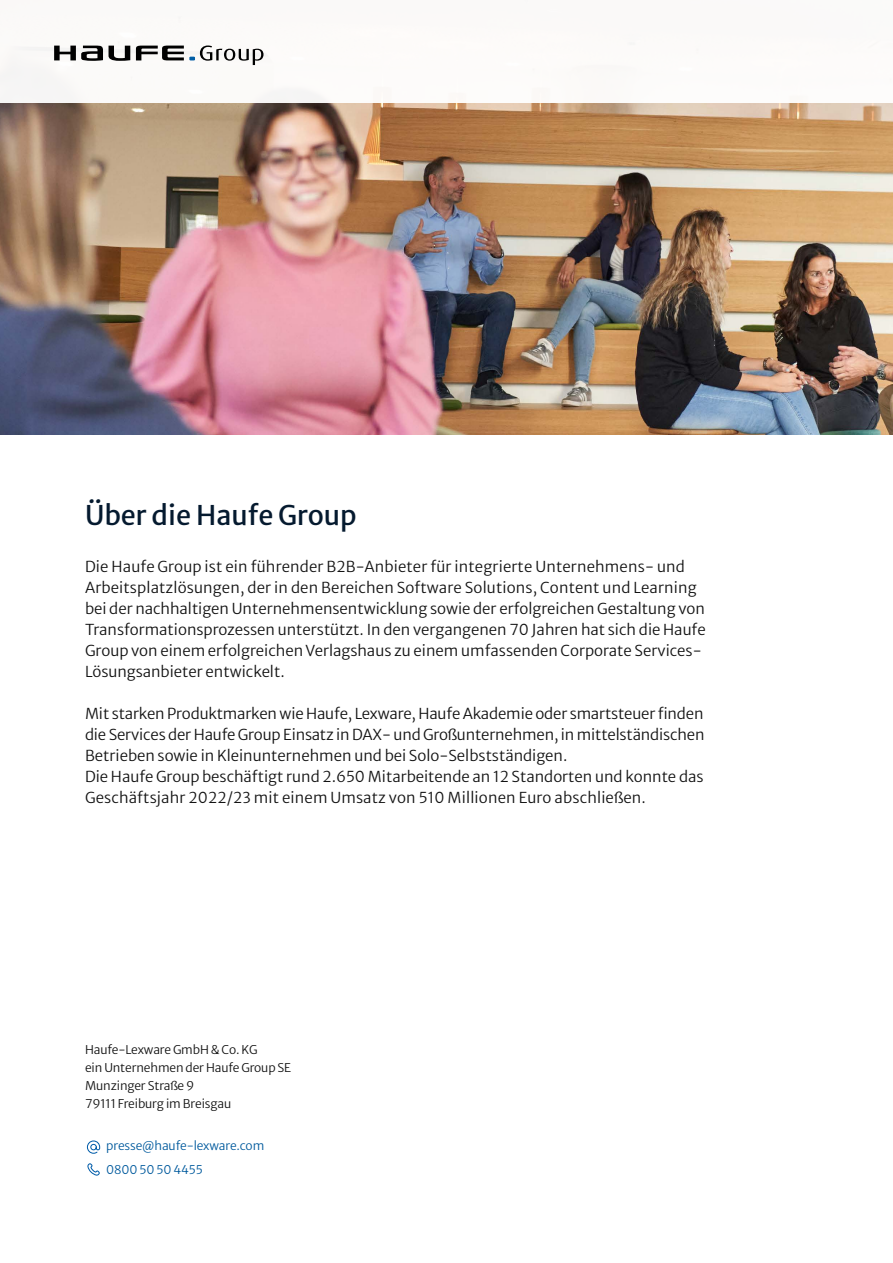
<style>
.page{position:relative;width:893px;height:1263px;background:#fff}
.page>*{position:absolute;margin:0;border:0;box-sizing:border-box;transform-origin:0 0}
.t1{font:27px "Merriweather Sans";color:#051a2f}
.t2{font:300 15px/21px "Merriweather Sans";color:#121212}
.t3{font:300 12px/18px "Merriweather Sans";letter-spacing:-.01em;color:#121212}
.t4{font:300 12px/24px "Merriweather Sans";letter-spacing:-.01em;color:#005a9d}
</style>
<div class="page">
<img style="left:0;top:102px;width:893px;height:333px">
<svg style="left:109px;top:46px;width:21px;height:15px"></svg>
<svg style="left:54px;top:46px;width:49px;height:15px"></svg>
<svg style="left:136px;top:45px;width:127px;height:20px"></svg>
<svg style="left:86px;top:1140px;width:15px;height:14px"></svg>
<svg style="left:87px;top:1163px;width:13px;height:13px"></svg>
<h1 class="t1" style="left:85px;top:492px;width:273px">Über die Haufe Group</h1>
<p class="t2" style="left:85px;top:554px;width:622px">Die Haufe Group ist ein führender B2B-Anbieter für integrierte Unternehmens- und Arbeitsplatzlösungen, der in den Bereichen Software Solutions, Content und Learning bei der nachhaltigen Unternehmensentwicklung sowie der erfolgreichen Gestaltung von Transformationsprozessen unterstützt. In den vergangenen 70 Jahren hat sich die Haufe Group von einem erfolgreichen Verlagshaus zu einem umfassenden Corporate Services-Lösungsanbieter entwickelt.</p>
<p class="t2" style="left:85px;top:701px;width:621px">Mit starken Produktmarken wie Haufe, Lexware, Haufe Akademie oder smartsteuer finden die Services der Haufe Group Einsatz in DAX- und Großunternehmen, in mittelständischen Betrieben sowie in Kleinunternehmen und bei Solo-Selbstständigen.<br>Die Haufe Group beschäftigt rund 2.650 Mitarbeitende an 12 Standorten und konnte das Geschäftsjahr 2022/23 mit einem Umsatz von 510 Millionen Euro abschließen.</p>
<p class="t3" style="left:85px;top:1039px;width:208px">Haufe-Lexware GmbH &amp; Co. KG<br>ein Unternehmen der Haufe Group SE<br>Munzinger Straße 9<br>79111 Freiburg im Breisgau</p>
<p class="t4" style="left:106px;top:1132px;width:159px">presse@haufe-lexware.com<br>0800 50 50 4455</p>
</div>
